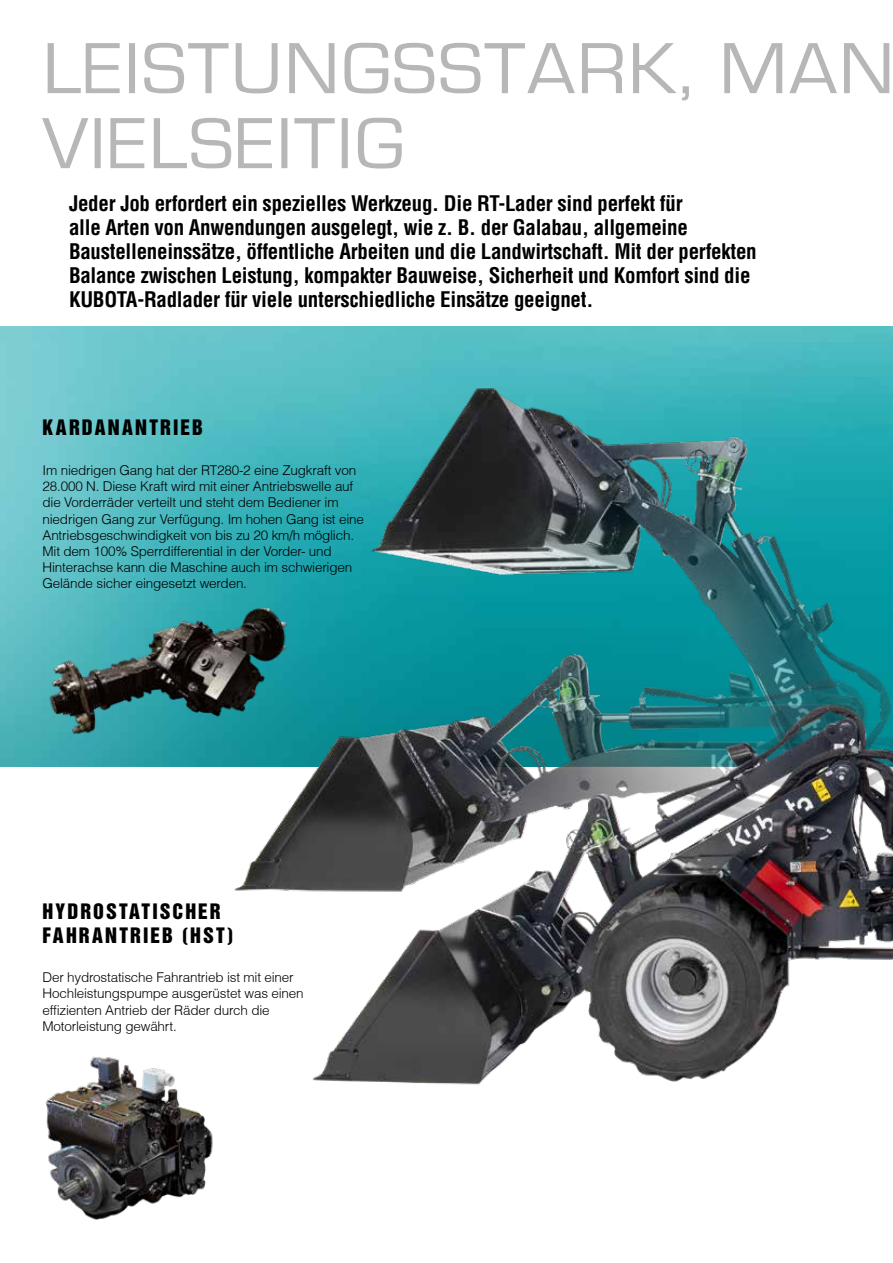
<style>
.page{position:relative;width:893px;height:1263px;background:#fff}
.page>*{position:absolute;margin:0;border:0;box-sizing:border-box;transform-origin:0 0}
.t1{font:75px/75px "Eurostile Ext";letter-spacing:.025em;color:#b7b7b8;scale:.92 1}
.t2{font:700 condensed 21px/24px "Helvetica CE";letter-spacing:-.015em;color:#000}
.t3{font:19.5px/23.4px "Helvetica Inserat";letter-spacing:.105em;color:#000}
.t4{font:300 13.5px/16.2px "Helvetica";letter-spacing:-.015em;color:#000}
</style>
<div class="page">
<img style="left:0;top:326px;width:893px;height:440px">
<img style="left:45px;top:1056px;width:168px;height:164px">
<img style="left:215px;top:362px;width:678px;height:723px">
<img style="left:43px;top:608px;width:251px;height:128px">
<h1 class="t1" style="left:43px;top:31px;width:927px">LEISTUNGSSTARK, MAN<br>VIELSEITIG</h1>
<p class="t2" style="left:69px;top:192px;width:689px">Jeder Job erfordert ein spezielles Werkzeug. Die RT-Lader sind perfekt für<br>alle Arten von Anwendungen ausgelegt, wie z. B. der Galabau, allgemeine Baustelleneinssätze, öffentliche Arbeiten und die Landwirtschaft. Mit der perfekten Balance zwischen Leistung, kompakter Bauweise, Sicherheit und Komfort sind die KUBOTA-Radlader für viele unterschiedliche Einsätze geeignet.</p>
<h3 class="t3" style="left:43px;top:416px;width:162px">KARDANANTRIEB</h3>
<p class="t4" style="left:43px;top:462px;width:323px">Im niedrigen Gang hat der RT280-2 eine Zugkraft von 28.000 N. Diese Kraft wird mit einer Antriebswelle auf die Vorderräder verteilt und steht dem Bediener im niedrigen Gang zur Verfügung. Im hohen Gang ist eine Antriebsgeschwindigkeit von bis zu 20 km/h möglich.<br>Mit dem 100% Sperrdifferential in der Vorder- und Hinterachse kann die Maschine auch im schwierigen Gelände sicher eingesetzt werden.</p>
<h3 class="t3" style="left:43px;top:900px;width:193px">HYDROSTATISCHER<br>FAHRANTRIEB (HST)</h3>
<p class="t4" style="left:43px;top:969px;width:263px">Der hydrostatische Fahrantrieb ist mit einer Hochleistungspumpe ausgerüstet was einen effizienten Antrieb der Räder durch die Motorleistung gewährt.</p>
</div>
